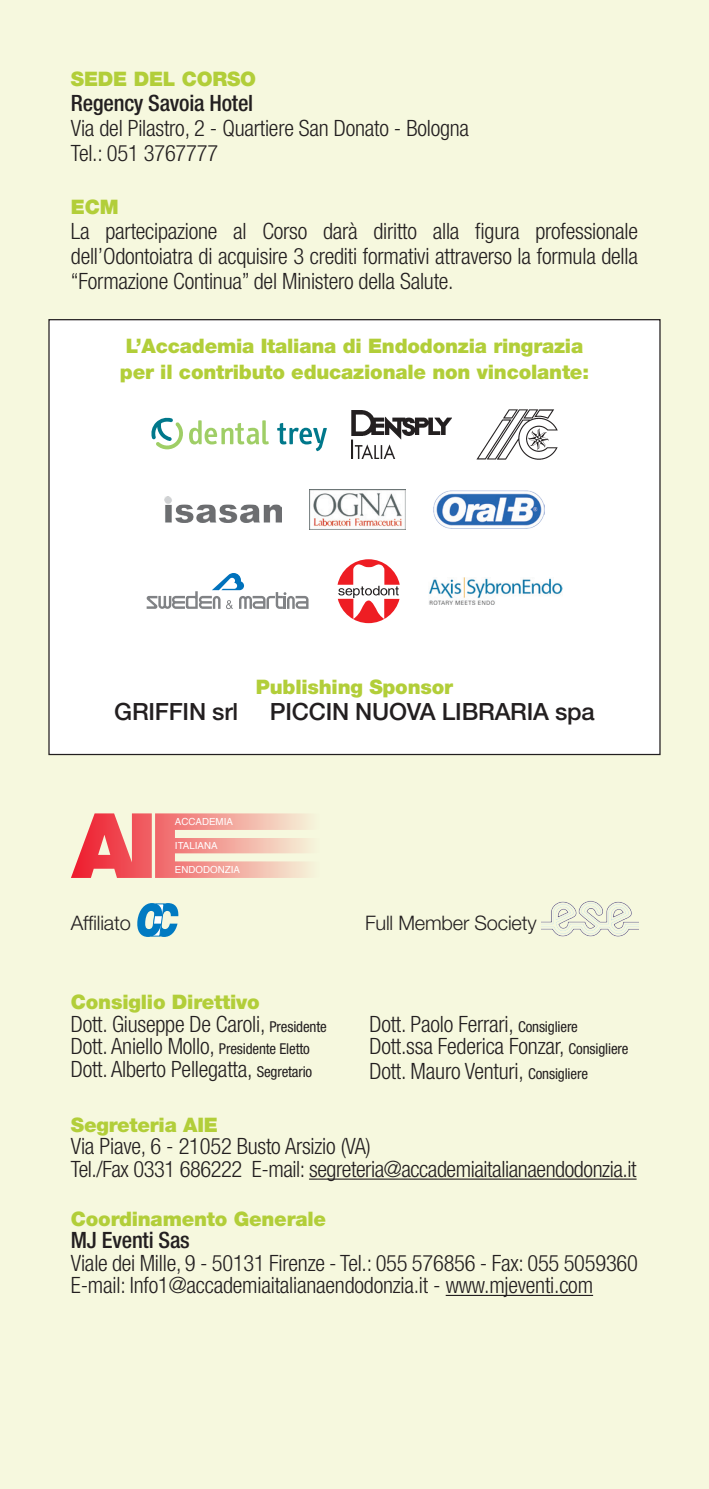
<style>
.page{position:relative;width:709px;height:1489px;background:#fff}
.page>*{position:absolute;margin:0;border:0;box-sizing:border-box;transform-origin:0 0}
.t1{font:500 23.75px "Helvetica Neue";letter-spacing:-.01em;color:#231f20}
.t2{font:300 condensed 22.5px/22.5px "Helvetica Neue";letter-spacing:-.01em;color:#231f20}
.t3{font:500 condensed 22.5px "Helvetica Neue";letter-spacing:-.01em;color:#231f20}
.t4{font:900 20px/26.2px "Helvetica Neue";letter-spacing:-.01em;color:#b2ce39}
.t5{font:300 20px "Helvetica Neue";letter-spacing:-.01em;color:#231f20}
.t6{font:9.75px "Helvetica";color:#fff}
.s1{font-weight:400;font-size:15px}
</style>
<div class="page">
<div style="left:0;top:0;width:709px;height:1488px;background:#f6f8de"></div>
<hr style="left:708px;top:0;width:1px;height:425px;background:#b2ce39">
<svg style="left:708px;top:248px;width:1px;height:177px"></svg>
<div style="left:48px;top:319px;width:613px;height:436px;background:#fff"></div>
<img style="left:476px;top:409px;width:81px;height:50px">
<svg style="left:277px;top:423px;width:50px;height:28px"></svg>
<svg style="left:151px;top:418px;width:118px;height:31px;background:#d9ebd3"></svg>
<img style="left:351px;top:410px;width:100px;height:49px">
<svg style="left:71px;top:813px;width:237px;height:64px"></svg>
<svg style="left:137px;top:903px;width:42px;height:33px"></svg>
<img style="left:542px;top:901px;width:96px;height:36px">
<hr style="left:309px;top:1178px;width:327px;height:1px;background:#231f20">
<hr style="left:445px;top:1294px;width:148px;height:1px;background:#231f20">
<img style="left:429px;top:577px;width:133px;height:27px">
<svg style="left:337px;top:559px;width:63px;height:64px;background:#eea6a8"></svg>
<svg style="left:147px;top:573px;width:161px;height:36px;background:#dce1e5"></svg>
<img style="left:309px;top:489px;width:96px;height:40px">
<img style="left:164px;top:496px;width:117px;height:26px">
<img style="left:433px;top:490px;width:112px;height:38px">
<p class="t4" style="left:71px;top:66px;width:187px">SEDE DEL CORSO</p>
<p class="t3" style="left:71px;top:90px;width:184px">Regency Savoia Hotel</p>
<p class="t2" style="left:71px;top:116px;width:400px;line-height:25px">Via del Pilastro, 2 - Quartiere San Donato - Bologna<br>Tel.: 051 3767777</p>
<p class="t4" style="left:71px;top:193px;width:49px">ECM</p>
<p class="t2" style="left:71px;top:218px;width:568px;line-height:25px;text-align:justify">La partecipazione al Corso darà diritto alla figura professionale dell’Odontoiatra di acquisire 3 crediti formativi attraverso la formula della “Formazione Continua” del Ministero della Salute.</p>
<p class="t4" style="left:120px;top:332px;width:470px">L’Accademia Italiana di Endodonzia ringrazia per il contributo educazionale non vincolante:</p>
<p class="t4" style="left:256px;top:673px;width:198px">Publishing Sponsor</p>
<p class="t1" style="left:114px;top:697px;width:125px">GRIFFIN srl</p>
<p class="t1" style="left:270px;top:697px;width:326px">PICCIN NUOVA LIBRARIA spa</p>
<p class="t6" style="left:175px;top:814px;width:59px">ACCADEMIA</p>
<p class="t6" style="left:175px;top:838px;width:44px">ITALIANA</p>
<p class="t6" style="left:175px;top:862px;width:66px">ENDODONZIA</p>
<p class="t5" style="left:71px;top:911px;width:62px">Affiliato</p>
<p class="t5" style="left:365px;top:911px;width:173px">Full Member Society</p>
<p class="t4" style="left:71px;top:988px;width:190px">Consiglio Direttivo</p>
<p class="t2" style="left:71px;top:1012px;width:257px">Dott. Giuseppe De Caroli, <span class="s1">Presidente<br></span>Dott. Aniello Mollo, <span class="s1">Presidente Eletto<br></span>Dott. Alberto Pellegatta, <span class="s1">Segretario</span></p>
<p class="t2" style="left:369px;top:1012px;width:260px">Dott. Paolo Ferrari, <span class="s1">Consigliere<br></span>Dott.ssa Federica Fonzar, <span class="s1">Consigliere</span></p>
<p class="t2" style="left:369px;top:1059px;width:220px">Dott. Mauro Venturi, <span class="s1">Consigliere</span></p>
<p class="t4" style="left:71px;top:1111px;width:149px">Segreteria AIE</p>
<p class="t2" style="left:71px;top:1134px;width:567px">Via Piave, 6 - 21052 Busto Arsizio (VA)<br>Tel./Fax 0331 686222 E-mail: segreteria@accademiaitalianaendodonzia.it</p>
<p class="t4" style="left:71px;top:1205px;width:257px">Coordinamento Generale</p>
<p class="t3" style="left:71px;top:1226px;width:120px">MJ Eventi Sas</p>
<p class="t2" style="left:71px;top:1251px;width:568px">Viale dei Mille, 9 - 50131 Firenze - Tel.: 055 576856 - Fax: 055 5059360<br>E-mail: Info1@accademiaitalianaendodonzia.it - www.mjeventi.com</p>
</div>
